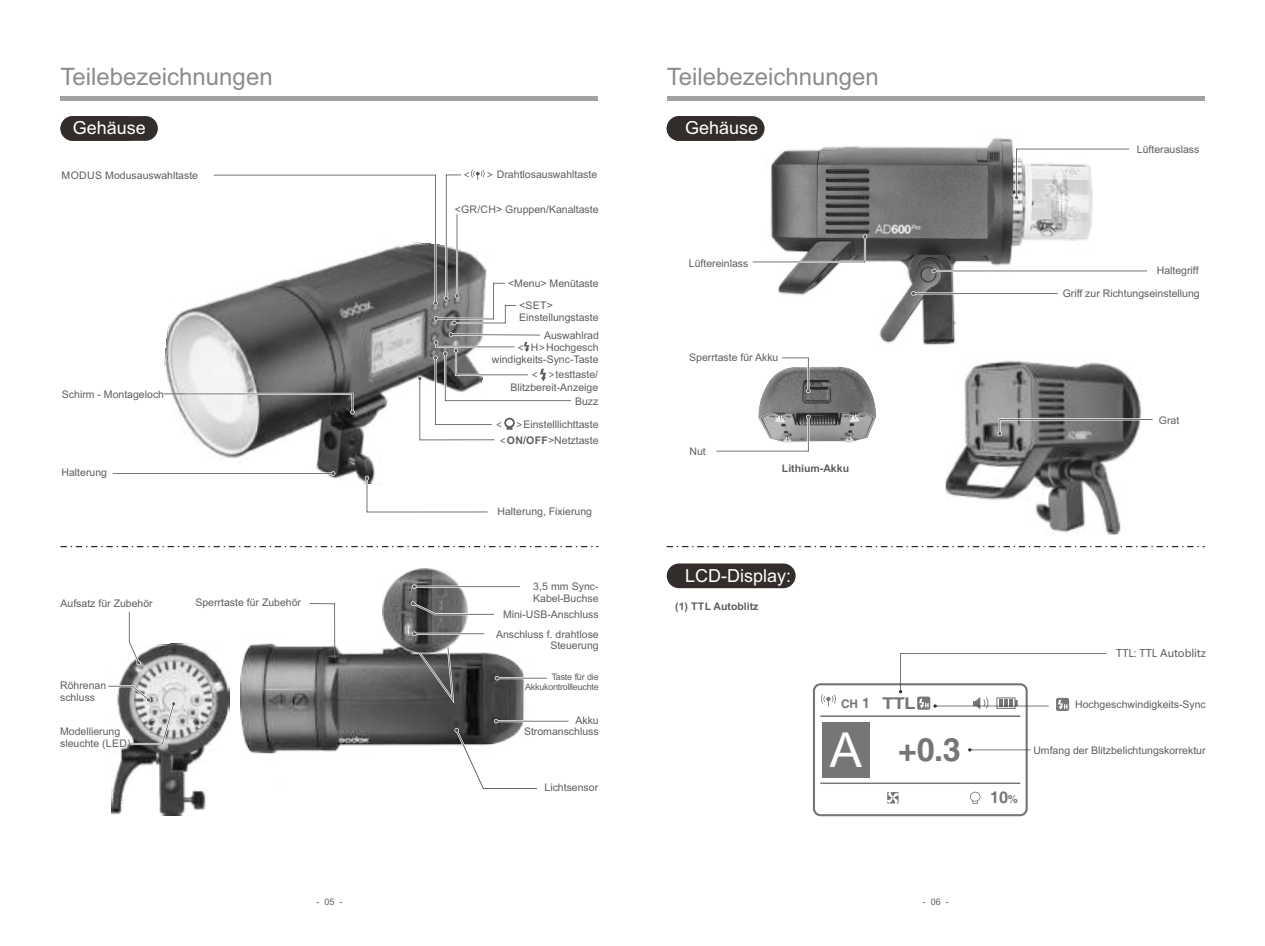
<style>
.page{position:relative;width:1265px;height:946px;background:#fff}
.page>*{position:absolute;margin:0;border:0;box-sizing:border-box;transform-origin:0 0}
.t1{font:700 32.25px "Arial";color:#767676}
.t2{font:24px "Arial";color:#8c8c8c}
.t3{font:18px "Arial";color:#fff}
.t4{font:700 16.2px "Arial";color:#767676}
.t5{font:700 16.05px "Helvetica Ext";color:#767676}
.t6{font:15px "Arial";color:#fff}
.t7{font:10.5px/11.7px "Arial";color:#5f5e5e}
.t8{font:700 10.5px "Arial";color:#5f5e5e}
.t9{font:10.5px "Microsoft Ya Hei";color:#5f5e5e}
.t10{font:9px/10.1px "Arial";letter-spacing:-.03em;color:#5f5e5e;text-align:right}
.s1{font-family:"Microsoft Ya Hei"}
.s2{font-weight:700}
.s3{font-family:"Arial";font-size:11.85px}
.s4{font-family:"Arial";font-size:14.25px}
.s5{font-weight:400;font-size:48.3px;color:#fff}
.s6{font-size:11.4px}
</style>
<div class="page">
<img style="left:164px;top:301px;width:320px;height:183px">
<img style="left:111px;top:643px;width:119px;height:172px">
<img style="left:764px;top:131px;width:329px;height:214px">
<img style="left:945px;top:360px;width:197px;height:175px">
<img style="left:241px;top:643px;width:283px;height:111px">
<hr style="left:60px;top:96px;width:538px;height:4px;background:#a2a2a3">
<hr style="left:666px;top:96px;width:538px;height:4px;background:#a2a2a3">
<div style="left:666px;top:116px;width:98px;height:25px;background:#332d2b;border-radius:12px"></div>
<div style="left:60px;top:116px;width:98px;height:25px;background:#332d2b;border-radius:12px"></div>
<div style="left:666px;top:563px;width:129px;height:25px;background:#332d2b;border-radius:12px"></div>
<svg style="left:60px;top:546px;width:538px;height:1px"></svg>
<svg style="left:666px;top:546px;width:538px;height:1px"></svg>
<div style="left:822px;top:722px;width:47px;height:56px;background:#767676"></div>
<svg style="left:821px;top:694px;width:15px;height:9px"></svg>
<svg style="left:887px;top:792px;width:11px;height:11px"></svg>
<svg style="left:970px;top:791px;width:10px;height:12px"></svg>
<div style="left:820px;top:715px;width:199px;height:1px;background:#767676;border:1px solid #767676"></div>
<hr style="left:820px;top:782px;width:199px;height:1px;background:#767676">
<div style="left:812px;top:683px;width:215px;height:133px;border:2px solid #767676;border-radius:7px"></div>
<svg style="left:968px;top:748px;width:62px;height:3px"></svg>
<svg style="left:1055px;top:697px;width:14px;height:14px"></svg>
<svg style="left:899px;top:653px;width:207px;height:56px"></svg>
<svg style="left:310px;top:603px;width:26px;height:55px"></svg>
<svg style="left:113px;top:471px;width:222px;height:4px"></svg>
<svg style="left:404px;top:332px;width:167px;height:118px"></svg>
<svg style="left:214px;top:170px;width:302px;height:155px"></svg>
<svg style="left:164px;top:393px;width:191px;height:21px"></svg>
<svg style="left:365px;top:475px;width:123px;height:38px"></svg>
<svg style="left:108px;top:685px;width:68px;height:60px"></svg>
<svg style="left:128px;top:611px;width:13px;height:54px"></svg>
<svg style="left:911px;top:291px;width:146px;height:5px"></svg>
<svg style="left:1014px;top:148px;width:115px;height:52px"></svg>
<svg style="left:752px;top:234px;width:115px;height:29px"></svg>
<img style="left:382px;top:569px;width:85px;height:85px">
<svg style="left:412px;top:584px;width:108px;height:5px"></svg>
<img style="left:758px;top:366px;width:118px;height:77px">
<svg style="left:716px;top:414px;width:94px;height:38px"></svg>
<svg style="left:997px;top:418px;width:155px;height:18px"></svg>
<svg style="left:931px;top:269px;width:215px;height:4px"></svg>
<svg style="left:406px;top:601px;width:141px;height:106px"></svg>
<svg style="left:454px;top:718px;width:114px;height:71px"></svg>
<svg style="left:782px;top:357px;width:28px;height:36px"></svg>
<h2 class="t2" style="left:60px;top:67px;width:214px">Teilebezeichnungen</h2>
<h2 class="t2" style="left:666px;top:67px;width:214px">Teilebezeichnungen</h2>
<h3 class="t6" style="left:73px;top:123px;width:40px">Body:</h3>
<h3 class="t3" style="left:73px;top:121px;width:75px">Gehäuse</h3>
<h3 class="t3" style="left:685px;top:121px;width:75px">Gehäuse</h3>
<p class="t7" style="left:62px;top:171px;width:138px">MODUS Modusauswahltaste</p>
<p class="t7" style="left:62px;top:389px;width:104px">Schirm - Montageloch</p>
<p class="t7" style="left:62px;top:467px;width:47px">Halterung</p>
<p class="t7" style="left:60px;top:598px;width:94px">Aufsatz für Zubehör</p>
<p class="t7" style="left:60px;top:680px;width:48px">Röhrenan schluss</p>
<p class="t7" style="left:60px;top:726px;width:72px">Modellierung sleuchte (LED)</p>
<p class="t7" style="left:195px;top:597px;width:107px">Sperrtaste für Zubehör</p>
<p class="t9" style="left:463px;top:170px;width:9px">&lt;</p>
<p class="t7" style="left:486px;top:170px;width:113px"><span class="s1">&gt;</span> Drahtlosauswahltaste</p>
<p class="t7" style="left:454px;top:204px;width:145px">&lt;GR/CH&gt; Gruppen/Kanaltaste</p>
<p class="t7" style="left:508px;top:279px;width:92px">&lt;Menu&gt; Menütaste</p>
<p class="t7" style="left:519px;top:300px;width:81px">&lt;SET&gt;<br>Einstellungstaste</p>
<p class="t7" style="left:544px;top:330px;width:56px">Auswahlrad</p>
<p class="t7" style="left:492px;top:342px;width:108px;line-height:12.3px;text-align:right"><span class="s1">&lt;</span> H<span class="s1">&gt;</span>Hochgesch windigkeits-Sync-Taste</p>
<p class="t7" style="left:575px;top:396px;width:25px">Buzz</p>
<p class="t7" style="left:510px;top:369px;width:89px;line-height:12.3px;text-align:right"><span class="s1">&lt; &gt;</span>testtaste/<br>Blitzbereit-Anzeige</p>
<p class="t7" style="left:495px;top:417px;width:105px;line-height:16.2px;text-align:center"><span class="s1">&lt; &gt;</span>Einstelllichttaste <span class="s1">&lt;</span><span class="s2">ON/OFF</span>&gt;Netztaste</p>
<p class="t7" style="left:497px;top:507px;width:96px">Halterung, Fixierung</p>
<p class="t7" style="left:533px;top:581px;width:67px">3,5 mm Sync-<br>Kabel-Buchse</p>
<p class="t7" style="left:503px;top:609px;width:97px">Mini-USB-Anschluss</p>
<p class="t7" style="left:496px;top:629px;width:104px;text-align:right">Anschluss f. drahtlose<br>Steuerung</p>
<p class="t10" style="left:525px;top:672px;width:75px">Taste für die<br>Akkukontrollleuchte</p>
<p class="t7" style="left:524px;top:715px;width:76px;text-align:right">Akku<br>Stromanschluss</p>
<p class="t7" style="left:544px;top:782px;width:55px">Lichtsensor</p>
<p class="t7" style="left:689px;top:258px;width:61px">Lüftereinlass</p>
<p class="t7" style="left:689px;top:352px;width:91px">Sperrtaste für Akku</p>
<p class="t7" style="left:689px;top:446px;width:18px">Nut</p>
<p class="t8" style="left:782px;top:464px;width:69px">Lithium-Akku</p>
<h3 class="t3" style="left:685px;top:569px;width:108px">LCD-Display:</h3>
<p class="t8" style="left:675px;top:602px;width:85px">(1) TTL Autoblitz</p>
<h3 class="t5" style="left:841px;top:697px;width:76px"><span class="s3">CH</span> <span class="s4">1</span> TTL</h3>
<h1 class="t1" style="left:829px;top:737px;width:132px"><span class="s5">A</span> +0.3</h1>
<p class="t7" style="left:1136px;top:144px;width:64px">Lüfterauslass</p>
<p class="t7" style="left:1156px;top:266px;width:43px">Haltegriff</p>
<p class="t7" style="left:1062px;top:288px;width:138px">Griff zur Richtungseinstellung</p>
<p class="t7" style="left:1158px;top:415px;width:22px">Grat</p>
<p class="t9" style="left:1116px;top:648px;width:91px">TTL: TTL Autoblitz</p>
<h3 class="t4" style="left:990px;top:791px;width:29px">10<span class="s6">%</span></h3>
<p class="t7" style="left:1075px;top:699px;width:132px">Hochgeschwindigkeits-Sync</p>
<p class="t7" style="left:1033px;top:745px;width:174px">Umfang der Blitzbelichtungskorrektur</p>
<p class="t10" style="left:316px;top:897px;width:28px">- 05 -</p>
<p class="t10" style="left:922px;top:897px;width:28px">- 06 -</p>
</div>
